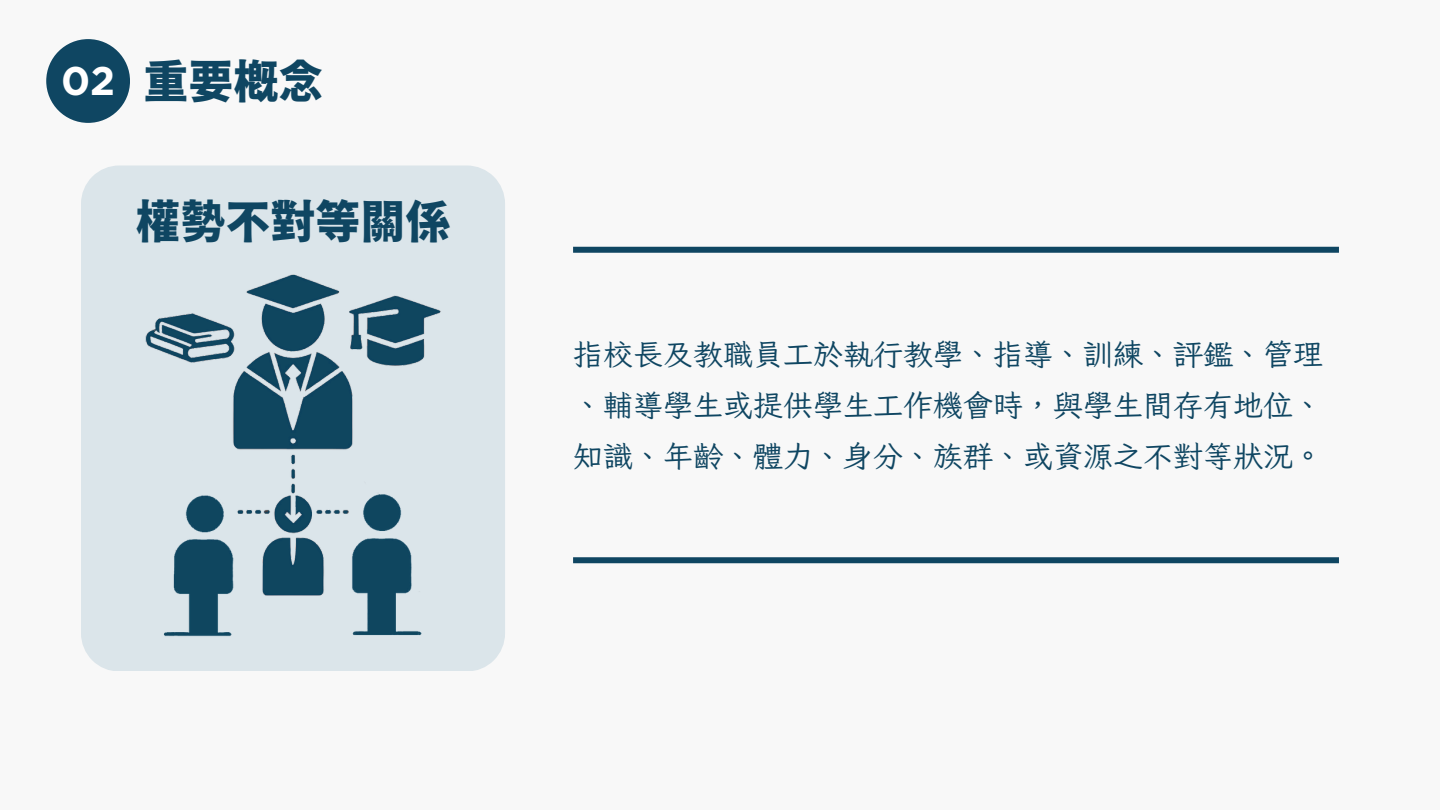
<style>
.page{position:relative;width:1440px;height:810px;background:#f8f8f8}
.page>*{position:absolute;margin:0;border:0;box-sizing:border-box;transform-origin:0 0}
.t1{font:45px "Gen Seki Gothic TW H";color:#0f4662}
.t2{font:700 40px "Gotham";color:#fff}
.t3{font:30px "Iansui 094";color:#0f4662}
</style>
<div class="page">
<div style="left:46px;top:39px;width:84px;height:84px;background:#0f4662;border-radius:50%"></div>
<div style="left:573px;top:247px;width:766px;height:6px;background:#0f4662"></div>
<div style="left:573px;top:557px;width:766px;height:6px;background:#0f4662"></div>
<div style="left:81px;top:165px;width:424px;height:506px;background:#dbe5ea"></div>
<img style="left:83px;top:222px;width:420px;height:420px">
<p class="t2" style="left:61px;top:57px;width:56px">02</p>
<h1 class="t1" style="left:144px;top:58px;width:181px">重要概念</h1>
<p class="t1" style="left:136px;top:199px;width:316px">權勢不對等關係</p>
<h1 class="t3" style="left:573px;top:339px;width:751px">指校長及教職員工於執行教學、指導、訓練、評鑑、管理</h1>
<p class="t3" style="left:573px;top:390px;width:751px">、輔導學生或提供學生工作機會時，與學生間存有地位、</p>
<p class="t3" style="left:573px;top:441px;width:751px">知識、年齡、體力、身分、族群、或資源之不對等狀況。</p>
</div>
